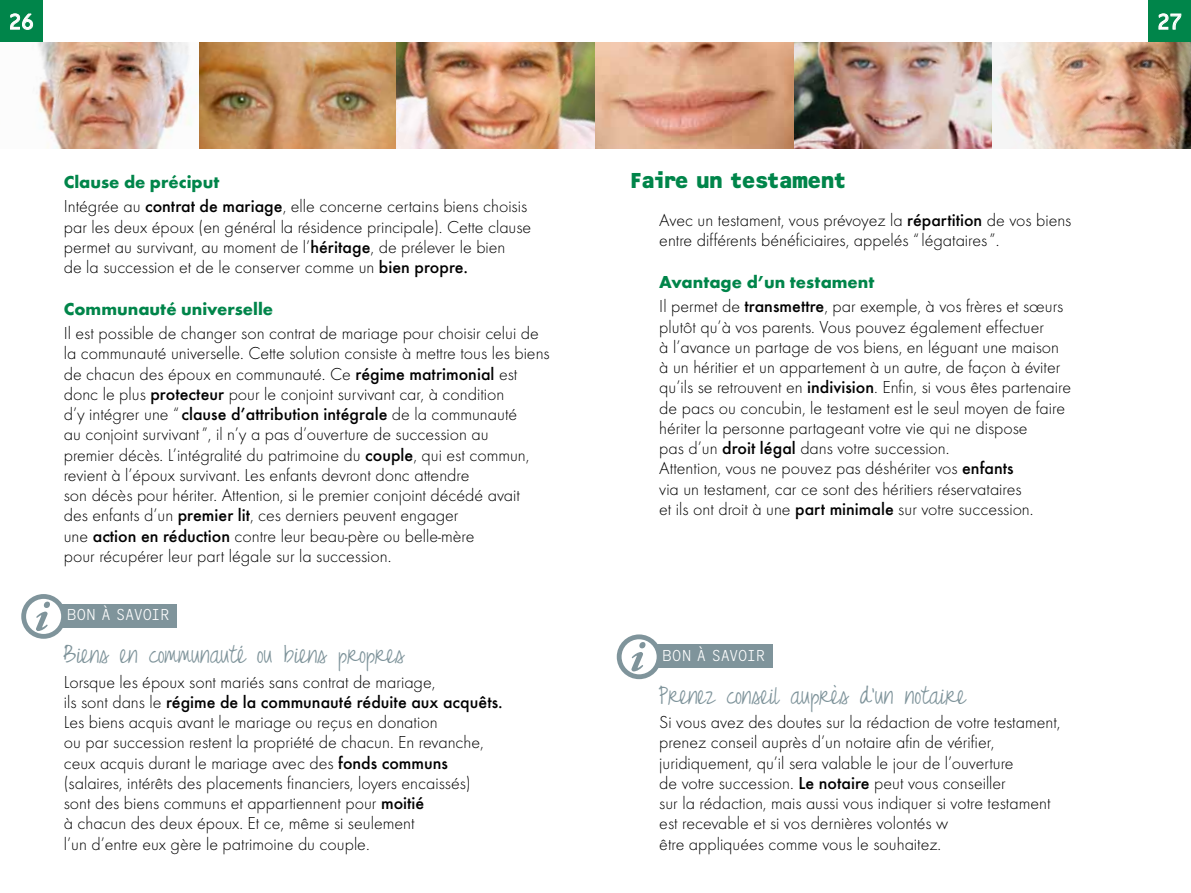
<style>
.page{position:relative;width:1191px;height:893px;background:#fff}
.page>*{position:absolute;margin:0;border:0;box-sizing:border-box;transform-origin:0 0}
.t1{font:22.5px "Just Realize";letter-spacing:.01em;color:#7f949b}
.t2{font:700 22.5px "OCRF";letter-spacing:-.05em;color:#00854a}
.t3{font:21px "OCRF";color:#fff}
.t4{font:300 18px/20.2px "Futura T";color:#000}
.t5{font:700 18px "Futura T";color:#00854a}
.t6{font:300 16.5px "OCRF";letter-spacing:-.05em;color:#fff}
.s1{font-weight:500}
.s2{font-weight:700;color:#00854a}
</style>
<div class="page">
<div style="left:0;top:0;width:43px;height:43px;background:#00854a"></div>
<svg style="left:10px;top:13px;width:23px;height:17px"></svg>
<div style="left:1148px;top:0;width:43px;height:43px;background:#00854a"></div>
<svg style="left:1158px;top:13px;width:24px;height:17px"></svg>
<div style="left:59px;top:604px;width:118px;height:23px;background:#7f949b"></div>
<svg style="left:24px;top:596px;width:40px;height:40px"></svg>
<div style="left:21px;top:594px;width:45px;height:45px;border:5px solid #7f949b;border-radius:50%"></div>
<svg style="left:36px;top:602px;width:14px;height:29px"></svg>
<div style="left:654px;top:644px;width:118px;height:24px;background:#7f949b"></div>
<svg style="left:619px;top:637px;width:40px;height:40px"></svg>
<div style="left:617px;top:634px;width:44px;height:45px;border:5px solid #7f949b;border-radius:50%"></div>
<svg style="left:631px;top:642px;width:14px;height:29px"></svg>
<img style="left:38px;top:43px;width:1153px;height:106px">
<p class="t3" style="left:8px;top:9px;width:27px">26</p>
<p class="t3" style="left:1156px;top:9px;width:27px">27</p>
<p class="t5" style="left:64px;top:171px;width:157px">Clause de préciput</p>
<p class="t2" style="left:629px;top:166px;width:218px">Faire un testament</p>
<p class="t4" style="left:64px;top:196px;width:469px">Intégrée au <span class="s1">contrat de mariage</span>, elle concerne certains biens choisis par les deux époux (en général la résidence principale). Cette clause permet au survivant, au moment de l’<span class="s1">héritage</span>, de prélever le bien<br>de la succession et de le conserver comme un <span class="s1">bien propre.</span></p>
<p class="t5" style="left:64px;top:298px;width:211px">Communauté universelle</p>
<p class="t4" style="left:64px;top:323px;width:487px">Il est possible de changer son contrat de mariage pour choisir celui de la communauté universelle. Cette solution consiste à mettre tous les biens de chacun des époux en communauté. Ce <span class="s1">régime matrimonial</span> est donc le plus <span class="s1">protecteur</span> pour le conjoint survivant car, à condition<br>d’y intégrer une “ <span class="s1">clause d’attribution intégrale</span> de la communauté<br>au conjoint survivant”, il n’y a pas d’ouverture de succession au<br>premier décès. L’intégralité du patrimoine du <span class="s1">couple</span>, qui est commun, revient à l’époux survivant. Les enfants devront donc attendre<br>son décès pour hériter. Attention, si le premier conjoint décédé avait<br>des enfants d’un <span class="s1">premier lit</span>, ces derniers peuvent engager<br>une <span class="s1">action en réduction</span> contre leur beau-père ou belle-mère<br>pour récupérer leur part légale sur la succession.</p>
<p class="t4" style="left:659px;top:210px;width:414px">Avec un testament, vous prévoyez la <span class="s1">répartition</span> de vos biens entre différents bénéficiaires, appelés “légataires”.</p>
<p class="t4" style="left:659px;top:269px;width:405px;line-height:24.5px"><span class="s2">Avantage d’un testament<br></span>Il permet de <span class="s1">transmettre</span>, par exemple, à vos frères et sœurs</p>
<p class="t4" style="left:659px;top:316px;width:413px">plutôt qu’à vos parents. Vous pouvez également effectuer<br>à l’avance un partage de vos biens, en léguant une maison à un héritier et un appartement à un autre, de façon à éviter qu’ils se retrouvent en <span class="s1">indivision</span>. Enfin, si vous êtes partenaire de pacs ou concubin, le testament est le seul moyen de faire hériter la personne partageant votre vie qui ne dispose<br>pas d’un <span class="s1">droit légal</span> dans votre succession.<br>Attention, vous ne pouvez pas déshériter vos <span class="s1">enfants<br></span>via un testament, car ce sont des héritiers réservataires<br>et ils ont droit à une <span class="s1">part minimale</span> sur votre succession.</p>
<p class="t6" style="left:66px;top:605px;width:105px">BON À SAVOIR</p>
<p class="t1" style="left:64px;top:642px;width:342px">Biens en communauté ou biens propres</p>
<p class="t4" style="left:64px;top:671px;width:440px">Lorsque les époux sont mariés sans contrat de mariage,<br>ils sont dans le <span class="s1">régime de la communauté réduite aux acquêts.<br></span>Les biens acquis avant le mariage ou reçus en donation<br>ou par succession restent la propriété de chacun. En revanche, ceux acquis durant le mariage avec des <span class="s1">fonds communs </span>(salaires, intérêts des placements financiers, loyers encaissés)<br>sont des biens communs et appartiennent pour <span class="s1">moitié<br></span>à chacun des deux époux. Et ce, même si seulement<br>l’un d’entre eux gère le patrimoine du couple.</p>
<p class="t6" style="left:662px;top:645px;width:105px">BON À SAVOIR</p>
<p class="t1" style="left:659px;top:683px;width:308px">Prenez conseil auprès d’un notaire</p>
<p class="t4" style="left:659px;top:712px;width:403px">Si vous avez des doutes sur la rédaction de votre testament, prenez conseil auprès d’un notaire afin de vérifier, juridiquement, qu’il sera valable le jour de l’ouverture<br>de votre succession. <span class="s1">Le notaire</span> peut vous conseiller<br>sur la rédaction, mais aussi vous indiquer si votre testament est recevable et si vos dernières volontés w<br>être appliquées comme vous le souhaitez.</p>
</div>
